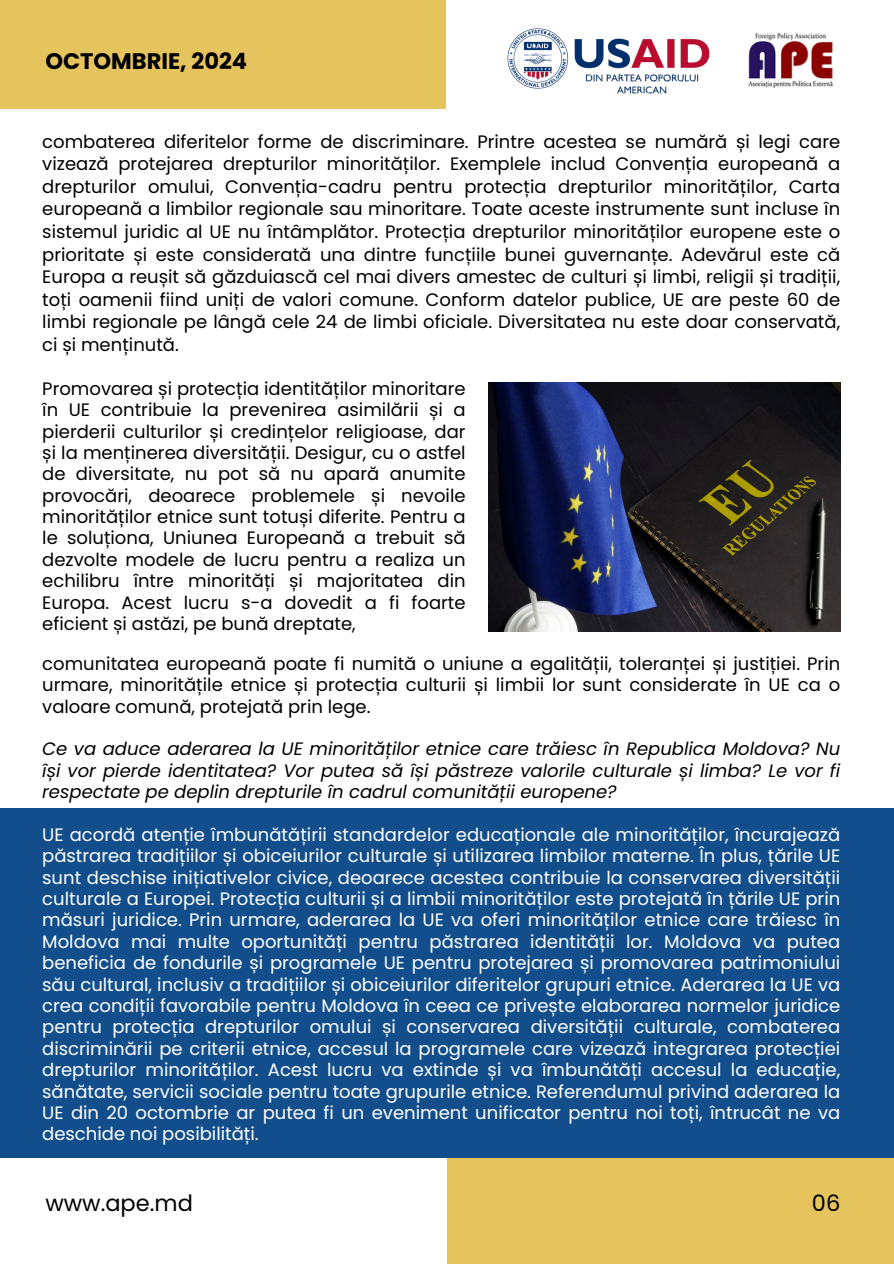
<style>
.page{position:relative;width:894px;height:1264px;background:#fff}
.page>*{position:absolute;margin:0;border:0;box-sizing:border-box;transform-origin:0 0}
.t1{font:700 22.5px "Poppins";color:#000}
.t2{font:22.5px "Poppins";color:#000}
.t3{font:18px/21.3px "Poppins";color:#000;text-align:justify}
.t4{font:18px/21.3px "Poppins";color:#fff;text-align:justify}
.t5{font:italic 18px/21.3px "Poppins";color:#000;text-align:justify}
</style>
<div class="page">
<div style="left:0;top:0;width:446px;height:109px;background:#e5c35d"></div>
<div style="left:446px;top:1157px;width:447px;height:106px;background:#e5c35d"></div>
<img style="left:748px;top:32px;width:85px;height:56px">
<img style="left:507px;top:28px;width:203px;height:66px">
<img style="left:488px;top:383px;width:351px;height:248px">
<div style="left:0;top:808px;width:893px;height:349px;background:#124e8b"></div>
<p class="t1" style="left:45px;top:45px;width:203px">OCTOMBRIE, 2024</p>
<p class="t3" style="left:42px;top:130px;width:799px;line-height:22.5px">combaterea diferitelor forme de discriminare. Printre acestea se numără și legi care vizează protejarea drepturilor minorităților. Exemplele includ Convenția europeană a drepturilor omului, Convenția-cadru pentru protecția drepturilor minorităților, Carta europeană a limbilor regionale sau minoritare. Toate aceste instrumente sunt incluse în sistemul juridic al UE nu întâmplător. Protecția drepturilor minorităților europene este o prioritate și este considerată una dintre funcțiile bunei guvernanțe. Adevărul este că Europa a reușit să găzduiască cel mai divers amestec de culturi și limbi, religii și tradiții, toți oamenii fiind uniți de valori comune. Conform datelor publice, UE are peste 60 de limbi regionale pe lângă cele 24 de limbi oficiale. Diversitatea nu este doar conservată, ci și menținută.</p>
<p class="t3" style="left:42px;top:378px;width:425px">Promovarea și protecția identităților minoritare în UE contribuie la prevenirea asimilării și a pierderii culturilor și credințelor religioase, dar și la menținerea diversității. Desigur, cu o astfel de diversitate, nu pot să nu apară anumite provocări, deoarece problemele și nevoile minorităților etnice sunt totuși diferite. Pentru a le soluționa, Uniunea Europeană a trebuit să dezvolte modele de lucru pentru a realiza un echilibru între minorități și majoritatea din Europa. Acest lucru s-a dovedit a fi foarte eficient și astăzi, pe bună dreptate,</p>
<p class="t3" style="left:42px;top:653px;width:799px">comunitatea europeană poate fi numită o uniune a egalității, toleranței și justiției. Prin urmare, minoritățile etnice și protecția culturii și limbii lor sunt considerate în UE ca o valoare comună, protejată prin lege.</p>
<h2 class="t5" style="left:42px;top:738px;width:799px">Ce va aduce aderarea la UE minorităților etnice care trăiesc în Republica Moldova? Nu își vor pierde identitatea? Vor putea să își păstreze valorile culturale și limba? Le vor fi respectate pe deplin drepturile în cadrul comunității europene?</h2>
<p class="t4" style="left:42px;top:824px;width:799px">UE acordă atenție îmbunătățirii standardelor educaționale ale minorităților, încurajează păstrarea tradițiilor și obiceiurilor culturale și utilizarea limbilor materne. În plus, țările UE sunt deschise inițiativelor civice, deoarece acestea contribuie la conservarea diversității culturale a Europei. Protecția culturii și a limbii minorităților este protejată în țările UE prin măsuri juridice. Prin urmare, aderarea la UE va oferi minorităților etnice care trăiesc în Moldova mai multe oportunități pentru păstrarea identității lor. Moldova va putea beneficia de fondurile și programele UE pentru protejarea și promovarea patrimoniului său cultural, inclusiv a tradițiilor și obiceiurilor diferitelor grupuri etnice. Aderarea la UE va crea condiții favorabile pentru Moldova în ceea ce privește elaborarea normelor juridice pentru protecția drepturilor omului și conservarea diversității culturale, combaterea discriminării pe criterii etnice, accesul la programele care vizează integrarea protecției drepturilor minorităților. Acest lucru va extinde și va îmbunătăți accesul la educație, sănătate, servicii sociale pentru toate grupurile etnice. Referendumul privind aderarea la UE din 20 octombrie ar putea fi un eveniment unificator pentru noi toți, întrucât ne va deschide noi posibilități.</p>
<p class="t2" style="left:45px;top:1187px;width:149px">www.ape.md</p>
<p class="t2" style="left:811px;top:1187px;width:30px">06</p>
</div>
